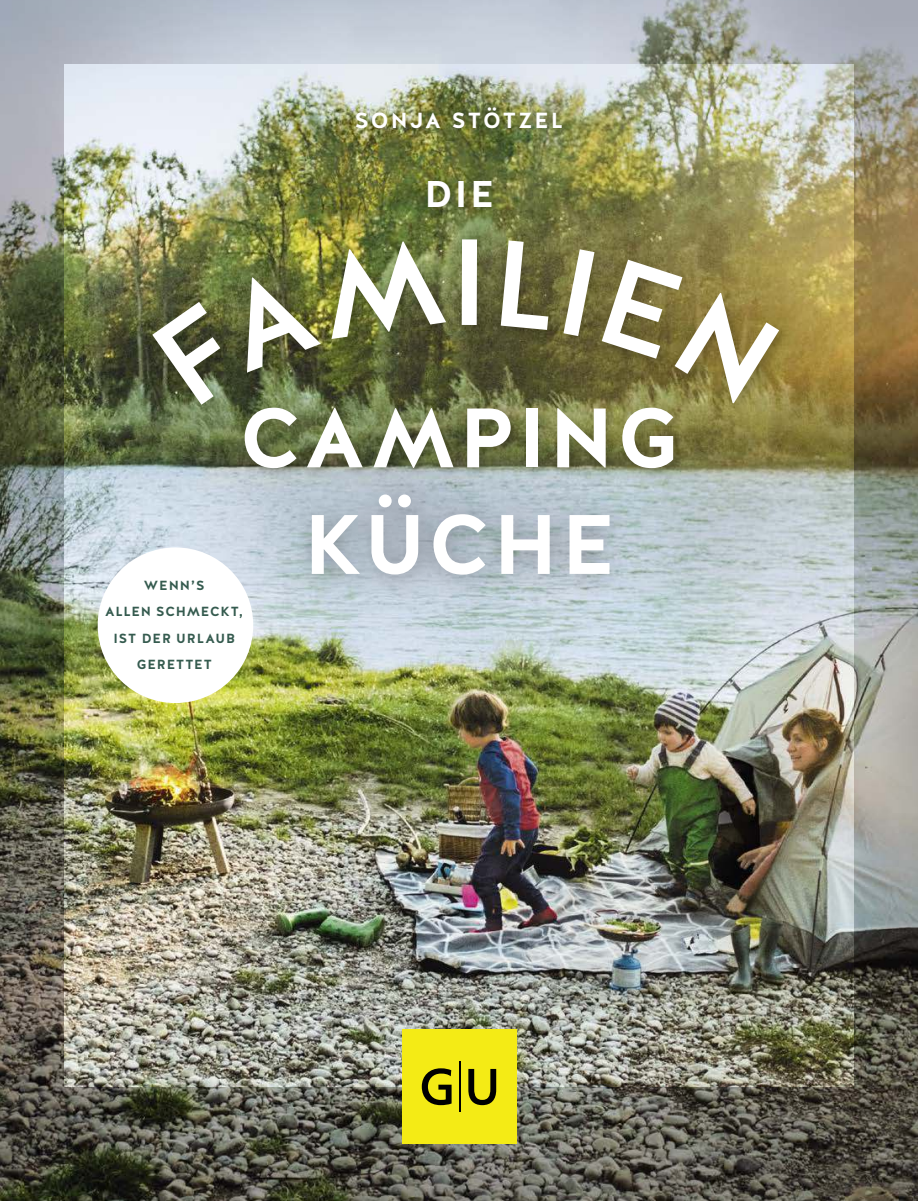
<style>
.page{position:relative;width:918px;height:1201px;background:#fff}
.page>*{position:absolute;margin:0;border:0;box-sizing:border-box;transform-origin:0 0}
.t1{font:500 122.15px "Halis GR";color:#fff}
.t2{font:700 84px "Halis GR";letter-spacing:.03em;color:#fff}
.t3{font:700 37.1px "Halis GR";color:#fff}
.t4{font:700 21.88px "Halis GR";letter-spacing:.09em;color:#fff}
.t5{font:700 13.12px/26.4px "Halis GR";letter-spacing:.07em;color:#355b4f;text-align:center}
</style>
<div class="page">
<img style="left:0;top:0;width:918px;height:1200px">
<img style="left:64px;top:64px;width:789px;height:1022px">
<div style="left:402px;top:1029px;width:114px;height:114px;background:#f4eb15"></div>
<svg style="left:422px;top:1068px;width:29px;height:37px"></svg>
<svg style="left:468px;top:1068px;width:28px;height:37px"></svg>
<hr style="left:459px;top:1061px;width:1px;height:50px;background:#000">
<div style="left:239px;top:402px;width:446px;height:78px;background:#000;opacity:.2"></div>
<div style="left:423px;top:175px;width:80px;height:44px;background:#000;opacity:.25"></div>
<div style="left:148px;top:233px;width:642px;height:183px;background:#000;opacity:.2"></div>
<div style="left:293px;top:476px;width:341px;height:123px;background:#000;opacity:.28"></div>
<div style="left:98px;top:547px;width:155px;height:156px;background:#fff;border-radius:50%"></div>
<div style="left:346px;top:96px;width:226px;height:43px;background:#000;opacity:.24"></div>
<img style="left:152px;top:237px;width:294px;height:168px">
<svg style="left:501px;top:240px;width:54px;height:90px;background:#5c5a32"></svg>
<svg style="left:563px;top:249px;width:31px;height:87px;background:#6f6b38"></svg>
<svg style="left:602px;top:260px;width:177px;height:143px;background:#7f733a"></svg>
<h3 class="t4" style="left:355px;top:107px;width:210px">SONJA STÖTZEL</h3>
<h3 class="t3" style="left:424px;top:172px;width:71px">DIE</h3>
<h1 class="t1" style="left:449px;top:211px;width:41px">I</h1>
<h2 class="t2" style="left:240px;top:388px;width:440px">CAMPING</h2>
<p class="t5" style="left:144px;top:571px;width:62px">WENN’S</p>
<p class="t5" style="left:105px;top:598px;width:139px">ALLEN SCHMECKT,<br>IST DER URLAUB<br>GERETTET</p>
<h2 class="t2" style="left:303px;top:494px;width:313px">KÜCHE</h2>
</div>
